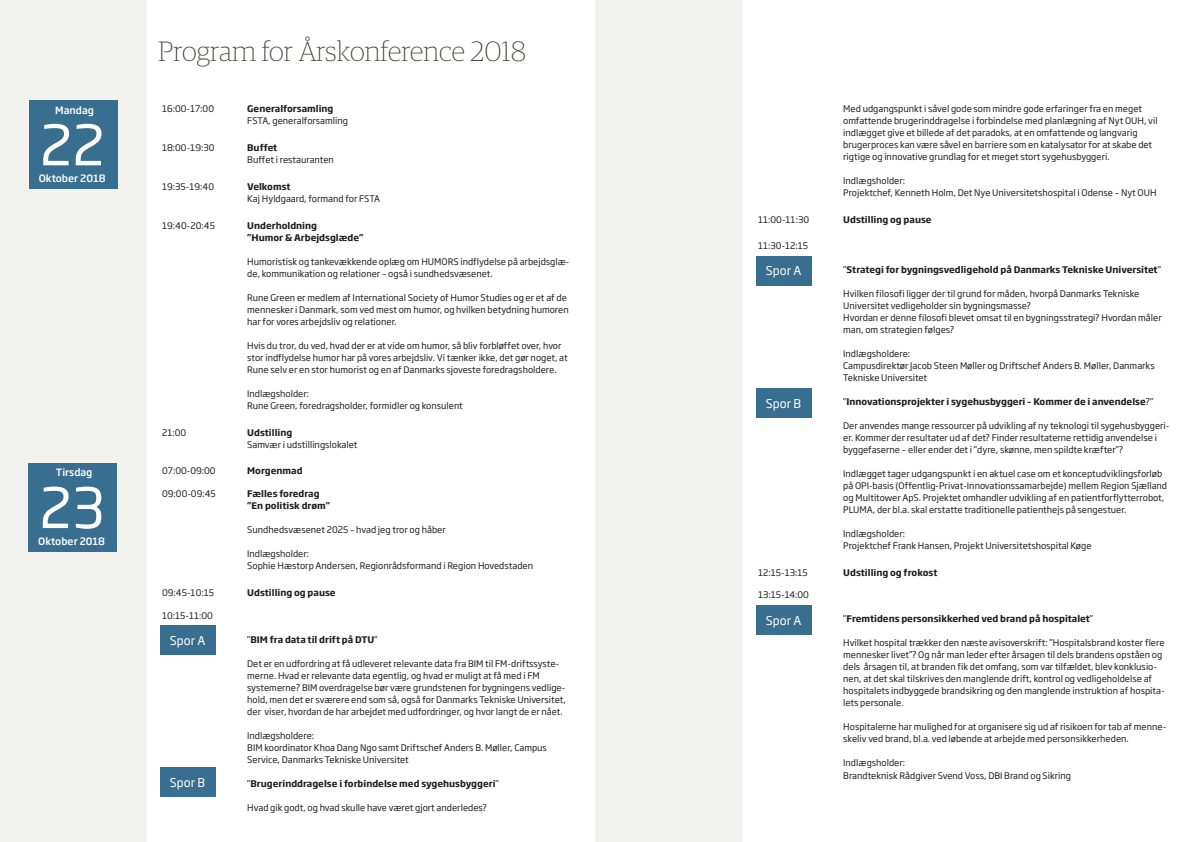
<style>
.page{position:relative;width:1191px;height:842px;background:#fff}
.page>*{position:absolute;margin:0;border:0;box-sizing:border-box;transform-origin:0 0}
.t1{font:55px "Soho Gothic Pro";color:#fff}
.t2{font:100 28px "Guardian Egyp";color:#444037}
.t3{font:12px "Soho Gothic Pro";color:#fff}
.t4{font:500 10px "Soho Gothic Pro";color:#fff}
.Note{font:9px/12px "Soho Gothic Pro";color:#231f20}
.Note-2{font:700 9px "Soho Gothic Pro";color:#231f20}
.s1{font-weight:400}
</style>
<div class="page">
<div style="left:0;top:0;width:147px;height:842px;background:#f2f2ef"></div>
<div style="left:29px;top:101px;width:89px;height:88px;background:#386e8f"></div>
<div style="left:595px;top:0;width:147px;height:842px;background:#f2f2ef"></div>
<div style="left:29px;top:463px;width:88px;height:89px;background:#386e8f"></div>
<div style="left:160px;top:625px;width:55px;height:30px;background:#386e8f"></div>
<div style="left:160px;top:767px;width:55px;height:30px;background:#386e8f"></div>
<div style="left:756px;top:256px;width:55px;height:30px;background:#386e8f"></div>
<div style="left:756px;top:388px;width:55px;height:30px;background:#386e8f"></div>
<div style="left:756px;top:605px;width:55px;height:30px;background:#386e8f"></div>
<p class="t4" style="left:55px;top:102px;width:40px">Mandag</p>
<p class="t1" style="left:40px;top:102px;width:66px">22</p>
<p class="t4" style="left:39px;top:171px;width:68px">Oktober 2018</p>
<p class="t4" style="left:56px;top:465px;width:38px">Tirsdag</p>
<p class="t1" style="left:39px;top:465px;width:67px">23</p>
<p class="t4" style="left:38px;top:533px;width:68px">Oktober 2018</p>
<p class="t2" style="left:158px;top:34px;width:370px">Program for Årskonference 2018</p>
<p class="Note" style="left:162px;top:102px;width:53px">16:00-17:00</p>
<p class="Note-2" style="left:247px;top:101px;width:88px">Generalforsamling</p>
<p class="Note" style="left:247px;top:114px;width:102px">FSTA, generalforsamling</p>
<p class="Note" style="left:162px;top:141px;width:54px">18:00-19:30</p>
<p class="Note-2" style="left:247px;top:140px;width:32px">Buffet</p>
<p class="Note" style="left:247px;top:153px;width:88px">Buffet i restauranten</p>
<p class="Note" style="left:162px;top:180px;width:53px">19:35-19:40</p>
<p class="Note-2" style="left:247px;top:179px;width:45px">Velkomst</p>
<p class="Note" style="left:247px;top:192px;width:134px">Kaj Hyldgaard, formand for FSTA</p>
<p class="Note" style="left:162px;top:219px;width:54px">19:40-20:45</p>
<p class="Note-2" style="left:247px;top:219px;width:71px">Underholdning</p>
<p class="Note-2" style="left:247px;top:231px;width:118px">”Humor &amp; Arbejdsglæde”</p>
<p class="Note" style="left:247px;top:255px;width:324px">Humoristisk og tankevækkende oplæg om HUMORS indflydelse på arbejdsglæ&shy;de, kommunikation og relationer – også i sundhedsvæsenet.</p>
<p class="Note" style="left:247px;top:291px;width:323px">Rune Green er medlem af International Society of Humor Studies og er et af de mennesker i Danmark, som ved mest om humor, og hvilken betydning humoren har for vores arbejdsliv og relationer.</p>
<p class="Note" style="left:247px;top:339px;width:322px">Hvis du tror, du ved, hvad der er at vide om humor, så bliv forbløffet over, hvor stor indflydelse humor har på vores arbejdsliv. Vi tænker ikke, det gør noget, at<br>Rune selv er en stor humorist og en af Danmarks sjoveste foredragsholdere.</p>
<p class="Note" style="left:247px;top:387px;width:63px">Indlægsholder:</p>
<p class="Note" style="left:247px;top:399px;width:217px">Rune Green, foredragsholder, formidler og konsulent</p>
<p class="Note" style="left:162px;top:426px;width:26px">21:00</p>
<p class="Note-2" style="left:247px;top:426px;width:47px">Udstilling</p>
<p class="Note" style="left:247px;top:438px;width:112px">Samvær i udstillingslokalet</p>
<p class="Note" style="left:162px;top:464px;width:55px">07:00-09:00</p>
<p class="Note-2" style="left:247px;top:464px;width:57px">Morgenmad</p>
<p class="Note" style="left:162px;top:487px;width:55px">09:00-09:45</p>
<p class="Note-2" style="left:247px;top:487px;width:74px">Fælles foredrag</p>
<p class="Note-2" style="left:247px;top:499px;width:84px">”En politisk drøm”</p>
<p class="Note" style="left:247px;top:523px;width:200px">Sundhedsvæsenet 2025 – hvad jeg tror og håber</p>
<p class="Note" style="left:247px;top:547px;width:63px">Indlægsholder:</p>
<p class="Note" style="left:247px;top:559px;width:287px">Sophie Hæstorp Andersen, Regionrådsformand i Region Hovedstaden</p>
<p class="Note" style="left:162px;top:586px;width:53px">09:45-10:15</p>
<p class="Note-2" style="left:247px;top:586px;width:90px">Udstilling og pause</p>
<p class="Note" style="left:162px;top:609px;width:52px">10:15-11:00</p>
<p class="Note-2" style="left:247px;top:632px;width:132px"><span class="s1">”</span>BIM fra data til drift på DTU<span class="s1">“</span></p>
<p class="Note" style="left:247px;top:657px;width:320px">Det er en udfordring at få udleveret relevante data fra BIM til FM-driftssyste&shy;merne. Hvad er relevante data egentlig, og hvad er muligt at få med i FM systemerne? BIM overdragelse bør være grundstenen for bygningens vedlige&shy;hold, men det er sværere end som så, også for Danmarks Tekniske Universitet, der viser, hvordan de har arbejdet med udfordringer, og hvor langt de er nået.</p>
<p class="Note" style="left:247px;top:729px;width:69px">Indlægsholdere:</p>
<p class="Note" style="left:247px;top:741px;width:301px">BIM koordinator Khoa Dang Ngo samt Driftschef Anders B. Møller, Campus<br>Service, Danmarks Tekniske Universitet</p>
<p class="Note-2" style="left:247px;top:776px;width:253px"><span class="s1">”</span>Brugerinddragelse i forbindelse med sygehusbyggeri<span class="s1">”</span></p>
<p class="Note" style="left:247px;top:801px;width:241px">Hvad gik godt, og hvad skulle have været gjort anderledes?</p>
<p class="t3" style="left:170px;top:631px;width:37px">Spor A</p>
<p class="t3" style="left:170px;top:773px;width:37px">Spor B</p>
<p class="Note" style="left:843px;top:102px;width:316px">Med udgangspunkt i såvel gode som mindre gode erfaringer fra en meget omfattende brugerinddragelse i forbindelse med planlægning af Nyt OUH, vil indlægget give et billede af det paradoks, at en omfattende og langvarig brugerproces kan være såvel en barriere som en katalysator for at skabe det rigtige og innovative grundlag for et meget stort sygehusbyggeri.</p>
<p class="Note" style="left:843px;top:174px;width:63px">Indlægsholder:</p>
<p class="Note" style="left:843px;top:186px;width:315px">Projektchef, Kenneth Holm, Det Nye Universitetshospital i Odense – Nyt OUH</p>
<p class="Note" style="left:758px;top:213px;width:52px">11:00-11:30</p>
<p class="Note-2" style="left:843px;top:212px;width:90px">Udstilling og pause</p>
<p class="Note" style="left:758px;top:239px;width:52px">11:30-12:15</p>
<p class="t3" style="left:766px;top:262px;width:37px">Spor A</p>
<p class="t3" style="left:766px;top:394px;width:37px">Spor B</p>
<p class="Note-2" style="left:843px;top:262px;width:319px"><span class="s1">”</span>Strategi for bygningsvedligehold på Danmarks Tekniske Universitet<span class="s1">”</span></p>
<p class="Note" style="left:843px;top:287px;width:297px">Hvilken filosofi ligger der til grund for måden, hvorpå Danmarks Tekniske<br>Universitet vedligeholder sin bygningsmasse?</p>
<p class="Note" style="left:843px;top:311px;width:320px">Hvordan er denne filosofi blevet omsat til en bygningsstrategi? Hvordan måler man, om strategien følges?</p>
<p class="Note" style="left:843px;top:347px;width:69px">Indlægsholdere:</p>
<p class="Note" style="left:843px;top:359px;width:313px">Campusdirektør Jacob Steen Møller og Driftschef Anders B. Møller, Danmarks<br>Tekniske Universitet</p>
<p class="Note-2" style="left:843px;top:394px;width:312px"><span class="s1">”</span>Innovationsprojekter i sygehusbyggeri – Kommer de i anvendelse<span class="s1">?”</span></p>
<p class="Note" style="left:843px;top:419px;width:328px">Der anvendes mange ressourcer på udvikling af ny teknologi til sygehusbyggeri&shy;er. Kommer der resultater ud af det? Finder resultaterne rettidig anvendelse i byggefaserne – eller ender det i ”dyre, skønne, men spildte kræfter”?</p>
<p class="Note" style="left:843px;top:467px;width:325px">Indlægget tager udgangspunkt i en aktuel case om et konceptudviklingsforløb på OPI-basis (Offentlig-Privat-Innovationssamarbejde) mellem Region Sjælland og Multitower ApS. Projektet omhandler udvikling af en patientforflytterrobot, PLUMA, der bl.a. skal erstatte traditionelle patienthejs på sengestuer.</p>
<p class="Note" style="left:843px;top:527px;width:63px">Indlægsholder:</p>
<p class="Note" style="left:843px;top:539px;width:250px">Projektchef Frank Hansen, Projekt Universitetshospital Køge</p>
<p class="Note" style="left:758px;top:566px;width:51px">12:15-13:15</p>
<p class="Note-2" style="left:843px;top:565px;width:96px">Udstilling og frokost</p>
<p class="Note" style="left:758px;top:589px;width:52px">13:15-14:00</p>
<p class="Note-2" style="left:843px;top:612px;width:251px"><span class="s1">”</span>Fremtidens personsikkerhed ved brand på hospitalet<span class="s1">”</span></p>
<p class="Note" style="left:843px;top:637px;width:323px">Hvilket hospital trækker den næste avisoverskrift: ”Hospitalsbrand koster flere mennesker livet”? Og når man leder efter årsagen til dels brandens opståen og dels årsagen til, at branden fik det omfang, som var tilfældet, blev konklusio&shy;nen, at det skal tilskrives den manglende drift, kontrol og vedligeholdelse af hospitalets indbyggede brandsikring og den manglende instruktion af hospita&shy;lets personale.</p>
<p class="Note" style="left:843px;top:721px;width:324px">Hospitalerne har mulighed for at organisere sig ud af risikoen for tab af menne&shy;skeliv ved brand, bl.a. ved løbende at arbejde med personsikkerheden.</p>
<p class="Note" style="left:843px;top:757px;width:63px">Indlægsholder:</p>
<p class="Note" style="left:843px;top:769px;width:229px">Brandteknisk Rådgiver Svend Voss, DBI Brand og Sikring</p>
<p class="t3" style="left:766px;top:611px;width:37px">Spor A</p>
</div>
